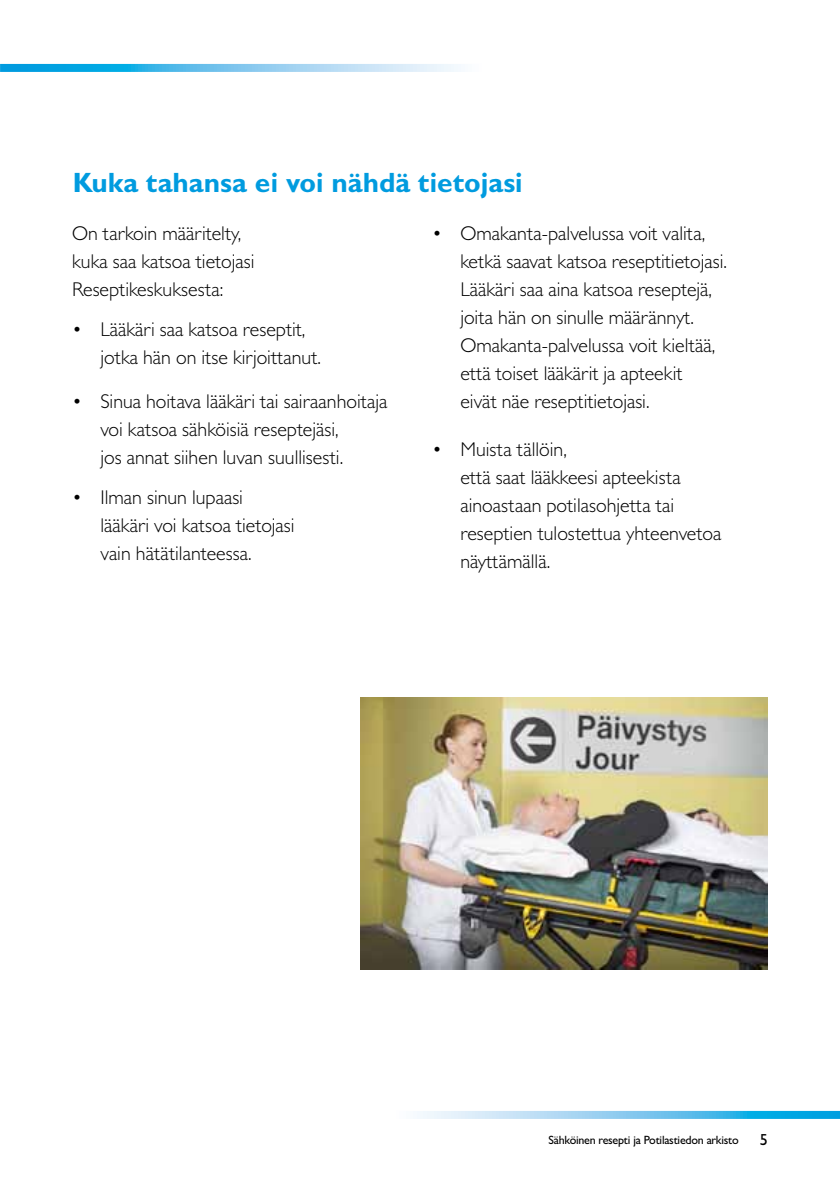
<style>
.page{position:relative;width:840px;height:1191px;background:#fff}
.page>*{position:absolute;margin:0;border:0;box-sizing:border-box;transform-origin:0 0}
.t1{font:700 28px "Gill Sans MT Std";color:#009bdf}
.t2{font:300 20px/28px "Gill Sans MT Std";color:#000}
.t3{font:500 16px "Gill Sans MT Std";color:#000}
.t4{font:500 12px "Gill Sans MT Std";letter-spacing:-.02em;color:#000}
</style>
<div class="page">
<svg style="left:0;top:64px;width:461px;height:8px;background:#71c6ed"></svg>
<svg style="left:417px;top:1111px;width:422px;height:8px;background:#7bcaee"></svg>
<img style="left:360px;top:697px;width:407px;height:272px">
<h1 class="t1" style="left:73px;top:165px;width:451px">Kuka tahansa ei voi nähdä tietojasi</h1>
<p class="t2" style="left:72px;top:219px;width:184px">On tarkoin määritelty, kuka saa katsoa tietojasi<br>Reseptikeskuksesta:</p>
<p class="t2" style="left:100px;top:315px;width:222px;text-indent:-28px">• Lääkäri saa katsoa reseptit, jotka hän on itse kirjoittanut.</p>
<p class="t2" style="left:100px;top:387px;width:288px;text-indent:-28px">• Sinua hoitava lääkäri tai sairaanhoitaja voi katsoa sähköisiä reseptejäsi,<br>jos annat siihen luvan suullisesti.</p>
<p class="t2" style="left:100px;top:483px;width:196px;text-indent:-28px">• Ilman sinun lupaasi lääkäri voi katsoa tietojasi vain hätätilanteessa.</p>
<p class="t2" style="left:460px;top:219px;width:268px;text-indent:-28px">• Omakanta-palvelussa voit valita, ketkä saavat katsoa reseptitietojasi.<br>Lääkäri saa aina katsoa reseptejä, joita hän on sinulle määrännyt.<br>Omakanta-palvelussa voit kieltää, että toiset lääkärit ja apteekit<br>eivät näe reseptitietojasi.</p>
<p class="t2" style="left:460px;top:435px;width:262px;text-indent:-28px">• Muista tällöin,<br>että saat lääkkeesi apteekista ainoastaan potilasohjetta tai reseptien tulostettua yhteenvetoa näyttämällä.</p>
<p class="t4" style="left:548px;top:1133px;width:191px">Sähköinen resepti ja Potilastiedon arkisto</p>
<p class="t3" style="left:759px;top:1130px;width:9px">5</p>
</div>
